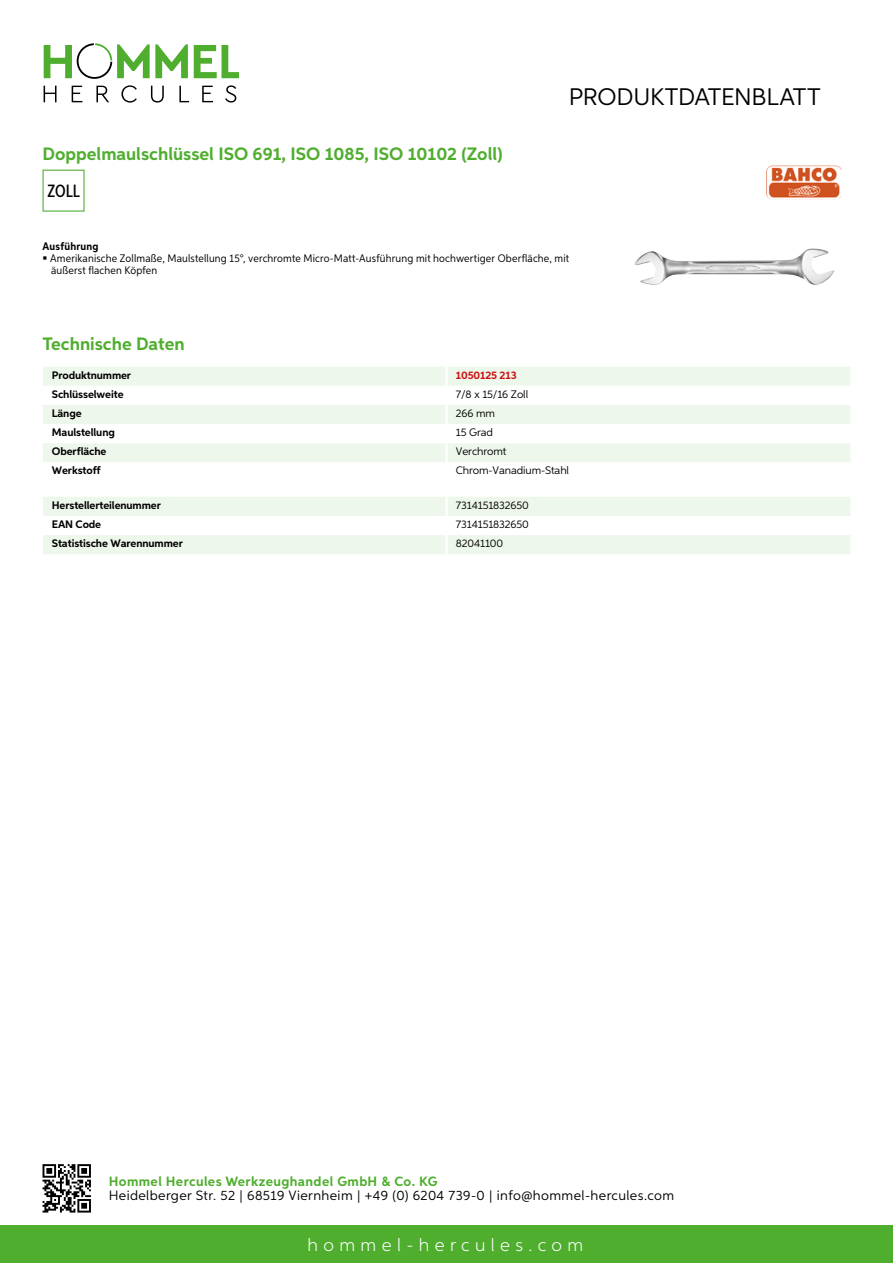
<style>
.page{position:relative;width:893px;height:1263px;background:#fff}
.page>*{position:absolute;margin:0;border:0;box-sizing:border-box;transform-origin:0 0}
.t1{font:24px "Aspira";letter-spacing:-.01em;color:#000}
.t2{font:700 18px "Aspira";color:#50ae2f}
.t3{font:300 18px "Aspira";letter-spacing:.3em;color:#fff}
.t4{font:500 17.85px "Aspira XX Nar";color:#000}
.t5{font:13.5px "Aspira";letter-spacing:.03em;color:#000}
.t6{font:700 13.5px "Aspira";letter-spacing:.03em;color:#50ae2f}
.t7{font:10.95px/12px "Aspira Nar";letter-spacing:.015em;color:#000}
.t8{font:700 10.95px "Aspira";letter-spacing:-.01em;color:#000}
.t9{font:10.95px "Aspira";letter-spacing:-.01em;color:#000}
.t10{font:700 10.95px "Aspira";letter-spacing:-.01em;color:#cd1013}
.t11{font:700 10.95px "Aspira Nar";letter-spacing:.02em;color:#000}
</style>
<div class="page">
<div style="left:0;top:1226px;width:893px;height:37px;background:#50ae2f"></div>
<svg style="left:43px;top:1164px;width:48px;height:48px"></svg>
<svg style="left:194px;top:45px;width:45px;height:33px"></svg>
<svg style="left:44px;top:43px;width:144px;height:36px"></svg>
<svg style="left:44px;top:86px;width:13px;height:16px"></svg>
<svg style="left:72px;top:86px;width:10px;height:16px"></svg>
<svg style="left:96px;top:86px;width:13px;height:16px"></svg>
<svg style="left:121px;top:85px;width:16px;height:18px"></svg>
<svg style="left:151px;top:86px;width:13px;height:17px"></svg>
<svg style="left:179px;top:86px;width:10px;height:16px"></svg>
<svg style="left:202px;top:86px;width:11px;height:16px"></svg>
<svg style="left:225px;top:85px;width:11px;height:18px"></svg>
<div style="left:43px;top:367px;width:807px;height:19px;background:#eef7eb"></div>
<svg style="left:43px;top:405px;width:807px;height:57px;fill:#eef7eb"></svg>
<hr style="left:445px;top:367px;width:3px;height:19px;background:#fff">
<hr style="left:445px;top:405px;width:3px;height:19px;background:#fff">
<hr style="left:445px;top:424px;width:3px;height:19px;background:#fff">
<hr style="left:445px;top:443px;width:3px;height:19px;background:#fff">
<svg style="left:43px;top:497px;width:807px;height:57px"></svg>
<hr style="left:445px;top:535px;width:3px;height:19px;background:#fff">
<svg style="left:43px;top:170px;width:42px;height:42px"></svg>
<img style="left:634px;top:248px;width:201px;height:37px">
<img style="left:766px;top:166px;width:76px;height:33px">
<h2 class="t2" style="left:43px;top:142px;width:462px">Doppelmaulschlüssel ISO 691, ISO 1085, ISO 10102 (Zoll)</h2>
<h3 class="t4" style="left:48px;top:180px;width:34px">ZOLL</h3>
<h1 class="t1" style="left:569px;top:82px;width:253px">Produktdatenblatt</h1>
<p class="t11" style="left:43px;top:239px;width:58px">Ausführung</p>
<p class="t7" style="left:50px;top:252px;width:520px">Amerikanische Zollmaße, Maulstellung 15°, verchromte Micro-Matt-Ausführung mit hochwertiger Oberfläche, mit äußerst flachen Köpfen</p>
<h2 class="t2" style="left:43px;top:332px;width:144px">Technische Daten</h2>
<p class="t8" style="left:52px;top:368px;width:81px">Produktnummer</p>
<p class="t10" style="left:456px;top:368px;width:62px">1050125 213</p>
<p class="t8" style="left:52px;top:387px;width:73px">Schlüsselweite</p>
<p class="t9" style="left:456px;top:387px;width:74px">7/8 x 15/16 Zoll</p>
<p class="t8" style="left:52px;top:406px;width:31px">Länge</p>
<p class="t9" style="left:456px;top:406px;width:41px">266 mm</p>
<p class="t8" style="left:52px;top:425px;width:65px">Maulstellung</p>
<p class="t9" style="left:456px;top:425px;width:39px">15 Grad</p>
<p class="t8" style="left:52px;top:445px;width:56px">Oberfläche</p>
<p class="t9" style="left:456px;top:445px;width:52px">Verchromt</p>
<p class="t8" style="left:52px;top:464px;width:50px">Werkstoff</p>
<p class="t9" style="left:456px;top:464px;width:115px">Chrom-Vanadium-Stahl</p>
<p class="t8" style="left:52px;top:498px;width:111px">Herstellerteilenummer</p>
<p class="t9" style="left:456px;top:498px;width:74px">7314151832650</p>
<p class="t8" style="left:52px;top:517px;width:51px">EAN Code</p>
<p class="t9" style="left:456px;top:517px;width:74px">7314151832650</p>
<p class="t8" style="left:52px;top:536px;width:132px">Statistische Warennummer</p>
<p class="t9" style="left:456px;top:537px;width:49px">82041100</p>
<p class="t6" style="left:109px;top:1172px;width:330px">Hommel Hercules Werkzeughandel GmbH &amp; Co. KG</p>
<p class="t5" style="left:109px;top:1187px;width:567px">Heidelberger Str. 52 | 68519 Viernheim | +49 (0) 6204 739-0 | info@hommel-hercules.com</p>
<h2 class="t3" style="left:307px;top:1234px;width:277px">hommel-hercules.com</h2>
</div>
